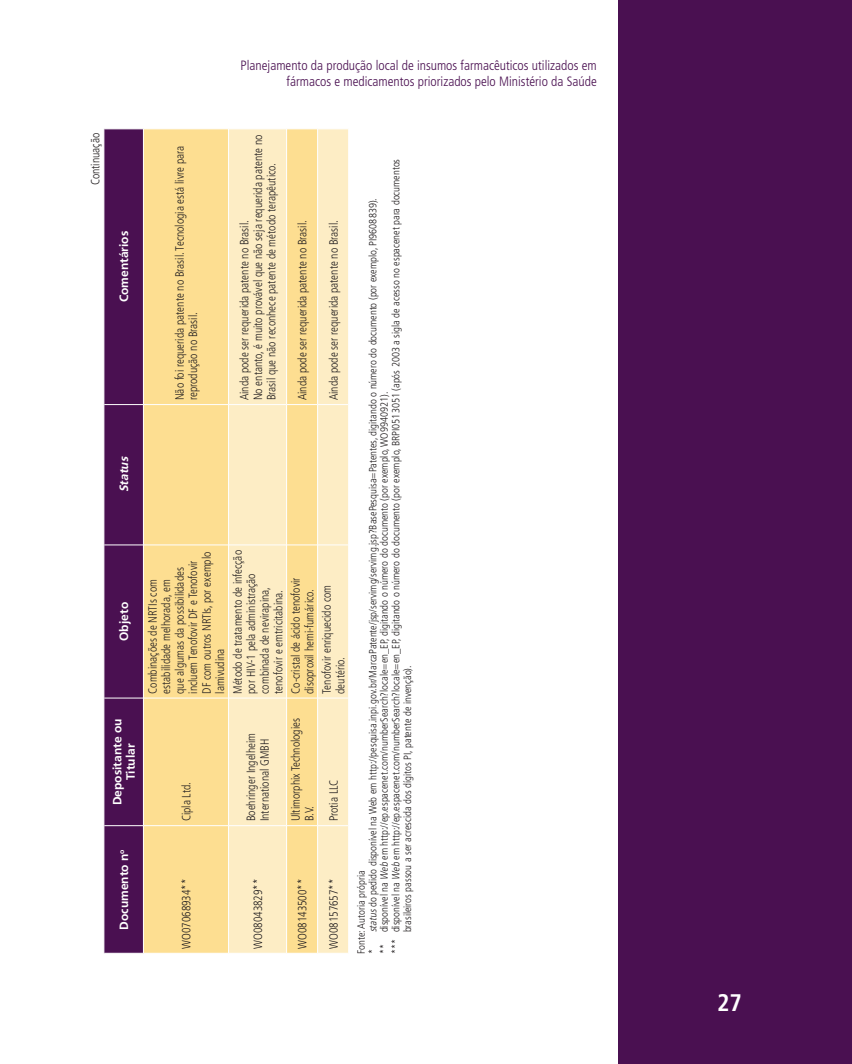
<style>
.page{position:relative;width:852px;height:1064px;background:#fff}
.page>*{position:absolute;margin:0;border:0;box-sizing:border-box;transform-origin:0 0}
.t1{font:700 condensed 24px "Frutiger LT Std";color:#fff}
.t2{font:300 condensed 13.5px/16.2px "Frutiger LT Std";color:#4a1051;text-align:right}
.t3{font:300 condensed 12px/13.5px "Frutiger LT Std";color:#231f20;scale:.95 1}
.t4{font:700 12px/13.5px "Frutiger LT Std";color:#fff;text-align:center}
.t5{font:italic 700 12px "Frutiger LT Std";color:#fff}
.t6{font:300 condensed 10.5px "Frutiger LT Std";color:#231f20}
.s1{font-style:italic}
</style>
<div class="page">
<div style="left:618px;top:0;width:233px;height:1064px;background:#4a1051"></div>
<div style="left:144px;top:129px;width:84px;height:824px;background:#fdde91"></div>
<svg style="left:229px;top:129px;width:119px;height:824px;background:#fde9b7"></svg>
<div style="left:104px;top:129px;width:39px;height:824px;background:#4a1051"></div>
<hr style="left:104px;top:825px;width:39px;height:1px;background:#fff">
<hr style="left:104px;top:697px;width:39px;height:1px;background:#fff">
<hr style="left:104px;top:544px;width:39px;height:1px;background:#fff">
<hr style="left:104px;top:404px;width:39px;height:1px;background:#fff">
<hr style="left:144px;top:825px;width:84px;height:1px;background:#fff">
<hr style="left:144px;top:697px;width:84px;height:1px;background:#fff">
<hr style="left:144px;top:544px;width:84px;height:1px;background:#fff">
<hr style="left:144px;top:404px;width:84px;height:1px;background:#fff">
<hr style="left:229px;top:825px;width:57px;height:1px;background:#fff">
<hr style="left:229px;top:697px;width:57px;height:1px;background:#fff">
<hr style="left:229px;top:544px;width:57px;height:1px;background:#fff">
<hr style="left:229px;top:404px;width:57px;height:1px;background:#fff">
<hr style="left:286px;top:825px;width:1px;height:128px;background:#fff">
<hr style="left:286px;top:698px;width:1px;height:127px;background:#fff">
<hr style="left:287px;top:825px;width:30px;height:1px;background:#fff">
<hr style="left:286px;top:545px;width:1px;height:153px;background:#fff">
<hr style="left:287px;top:697px;width:30px;height:1px;background:#fff">
<hr style="left:286px;top:404px;width:1px;height:141px;background:#fff">
<hr style="left:287px;top:544px;width:30px;height:1px;background:#fff">
<hr style="left:286px;top:128px;width:1px;height:276px;background:#fff">
<hr style="left:287px;top:404px;width:30px;height:1px;background:#fff">
<hr style="left:317px;top:825px;width:1px;height:128px;background:#fff">
<hr style="left:317px;top:698px;width:1px;height:127px;background:#fff">
<hr style="left:318px;top:825px;width:30px;height:1px;background:#fff">
<hr style="left:317px;top:545px;width:1px;height:153px;background:#fff">
<hr style="left:318px;top:697px;width:30px;height:1px;background:#fff">
<hr style="left:317px;top:404px;width:1px;height:141px;background:#fff">
<hr style="left:318px;top:544px;width:30px;height:1px;background:#fff">
<hr style="left:317px;top:128px;width:1px;height:276px;background:#fff">
<hr style="left:318px;top:404px;width:30px;height:1px;background:#fff">
<p class="t2" style="left:240px;top:57px;width:357px">Planejamento da produção local de insumos farmacêuticos utilizados em fármacos e medicamentos priorizados pelo Ministério da Saúde</p>
<p class="t3" style="left:89px;top:185px;width:57px;rotate:-90deg">Continuação</p>
<p class="t4" style="left:117px;top:302px;width:73px;rotate:-90deg">Comentários</p>
<p class="t5" style="left:117px;top:492px;width:39px;rotate:-90deg">Status</p>
<p class="t3" style="left:173px;top:400px;width:270px;rotate:-90deg">Não foi requerida patente no Brasil. Tecnologia está livre para reprodução no Brasil.</p>
<p class="t3" style="left:238px;top:400px;width:281px;rotate:-90deg">Ainda pode ser requerida patente no Brasil.<br>No entanto, é muito provável que não seja requerida patente no<br>Brasil que não reconhece patente de método terapêutico.</p>
<p class="t3" style="left:296px;top:400px;width:191px;rotate:-90deg">Ainda pode ser requerida patente no Brasil.</p>
<p class="t3" style="left:327px;top:400px;width:191px;rotate:-90deg">Ainda pode ser requerida patente no Brasil.</p>
<p class="t4" style="left:117px;top:641px;width:40px;rotate:-90deg">Objeto</p>
<p class="t4" style="left:110px;top:805px;width:88px;rotate:-90deg">Depositante ou<br>Titular</p>
<p class="t4" style="left:117px;top:929px;width:82px;rotate:-90deg">Documento n<sup>o</sup></p>
<p class="t3" style="left:146px;top:694px;width:151px;rotate:-90deg">Combinações de NRTIs com estabilidade melhorada, em<br>que algumas da possibilidades incluem Tenofovir DF e Tenofovir<br>DF com outros NRTIs, por exemplo lamivudina</p>
<p class="t3" style="left:231px;top:694px;width:153px;rotate:-90deg">Método de tratamento de infecção por HIV-1 pela administração combinada de nevirapina, tenofovir e emtricitabina.</p>
<p class="t3" style="left:289px;top:694px;width:124px;rotate:-90deg">Co-cristal de ácido tenofovir disoproxil hemi-fumárico.</p>
<p class="t3" style="left:320px;top:694px;width:116px;rotate:-90deg">Tenofovir enriquecido com deutério.</p>
<p class="t3" style="left:180px;top:821px;width:43px;rotate:-90deg">Cipla Ltd.</p>
<p class="t3" style="left:244px;top:821px;width:95px;rotate:-90deg">Boehringer Ingelheim<br>International GMBH</p>
<p class="t3" style="left:289px;top:821px;width:110px;rotate:-90deg">Ultimorphix Technologies<br>B.V.</p>
<p class="t3" style="left:327px;top:821px;width:46px;rotate:-90deg">Protia LLC</p>
<p class="t3" style="left:180px;top:949px;width:76px;rotate:-90deg">WO07068934**</p>
<p class="t3" style="left:251px;top:949px;width:76px;rotate:-90deg">WO08043829**</p>
<p class="t3" style="left:296px;top:949px;width:76px;rotate:-90deg">WO08143500**</p>
<p class="t3" style="left:327px;top:949px;width:76px;rotate:-90deg">WO08157657**</p>
<p class="t6" style="left:390px;top:953px;width:796px;rotate:-90deg">*** disponível na <span class="s1">Web</span> em http://ep.espacenet.com/numberSearch?locale=en_EP, digitando o número do documento (por exemplo, BRPI0513051 (após 2003 a sigla de acesso no espacenet para documentos</p>
<p class="t6" style="left:366px;top:953px;width:757px;rotate:-90deg">* <span class="s1">status</span>do pedido disponível na Web em http://pesquisa.inpi.gov.br/MarcaPatente/jsp/servimg/servimg.jsp?BasePesquisa=Patentes, digitando o número do documento (por exemplo, PI9608839).</p>
<p class="t6" style="left:378px;top:953px;width:563px;rotate:-90deg">** disponível na <span class="s1">Web</span> em http://ep.espacenet.com/numberSearch?locale=en_EP, digitando o número do documento (por exemplo, WO9940921).</p>
<p class="t6" style="left:401px;top:932px;width:268px;rotate:-90deg">brasileiros passou a ser acrescida dos dígitos PI, patente de invenção).</p>
<p class="t6" style="left:355px;top:953px;width:85px;rotate:-90deg">Fonte: Autoria própria</p>
<h1 class="t1" style="left:716px;top:988px;width:26px">27</h1>
</div>
